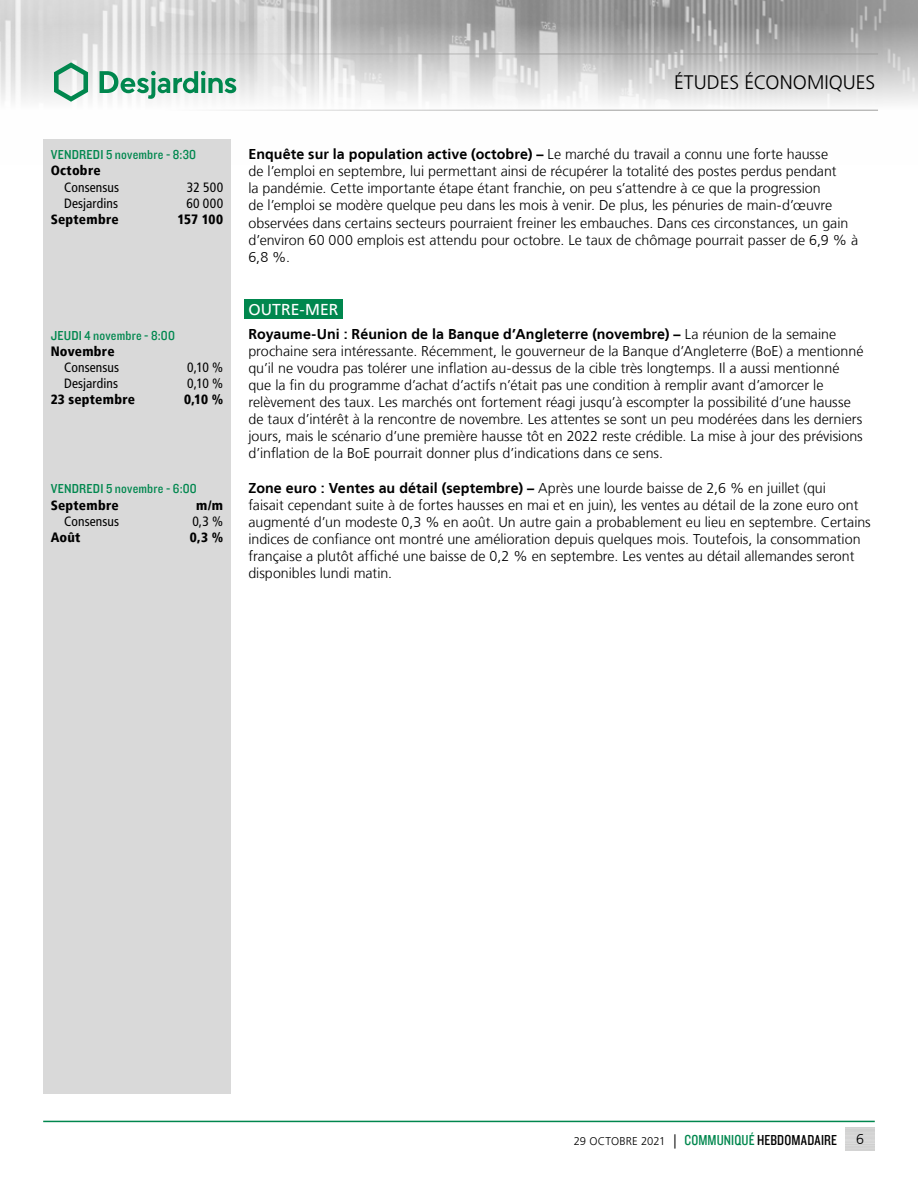
<style>
.page{position:relative;width:918px;height:1188px;background:#fff}
.page>*{position:absolute;margin:0;border:0;box-sizing:border-box;transform-origin:0 0}
.t1{font:300 19.5px "Frutiger LT";color:#000}
.t2{font:15.75px "Frutiger LT";color:#fff}
.t3{font:300 14.25px/17.1px "Frutiger LT";color:#000}
.t4{font:condensed 13.5px "Frutiger LT";letter-spacing:.01em;color:#000}
.t5{font:900 condensed 13.5px "Frutiger LT";letter-spacing:.015em;color:#000}
.t6{font:13.5px "Knockout 30 Junior Welterwt";letter-spacing:.015em;color:#00874e}
.t7{font:300 11.25px "Frutiger LT";letter-spacing:.005em;color:#000}
.s1{font-weight:700}
.s2{font-size:14.25px}
.s3{font-family:"Knockout 29 Junior Ltweight";font-weight:400;font-size:15px;color:#00874e}
.s4{font-family:"Knockout 29 Junior Ltweight";font-weight:400;font-size:15px}
</style>
<div class="page">
<img style="left:0;top:0;width:918px;height:110px">
<hr style="left:0;top:54px;width:878px;height:1px;background:#9d9d9c">
<hr style="left:0;top:110px;width:878px;height:1px;background:#9d9d9c">
<svg style="left:54px;top:62px;width:34px;height:40px"></svg>
<svg style="left:100px;top:71px;width:136px;height:28px"></svg>
<hr style="left:43px;top:1121px;width:832px;height:1px;background:#00874e">
<div style="left:244px;top:299px;width:98px;height:20px;background:#00874e"></div>
<div style="left:43px;top:139px;width:188px;height:955px;background:#d9d9d9"></div>
<p class="t6" style="left:51px;top:146px;width:147px">VENDREDI 5 novembre - 8:30</p>
<p class="t5" style="left:51px;top:163px;width:52px">Octobre</p>
<p class="t4" style="left:64px;top:179px;width:57px">Consensus</p>
<p class="t4" style="left:187px;top:179px;width:38px">32 500</p>
<p class="t4" style="left:64px;top:195px;width:55px">Desjardins</p>
<p class="t4" style="left:186px;top:195px;width:38px">60 000</p>
<p class="t5" style="left:51px;top:211px;width:70px">Septembre</p>
<p class="t5" style="left:177px;top:211px;width:47px">157 100</p>
<p class="t6" style="left:51px;top:326px;width:126px">JEUDI 4 novembre - 8:00</p>
<p class="t5" style="left:51px;top:343px;width:65px">Novembre</p>
<p class="t4" style="left:64px;top:359px;width:57px">Consensus</p>
<p class="t4" style="left:187px;top:359px;width:37px">0,10 %</p>
<p class="t4" style="left:64px;top:376px;width:55px">Desjardins</p>
<p class="t4" style="left:187px;top:376px;width:37px">0,10 %</p>
<p class="t5" style="left:51px;top:392px;width:86px">23 septembre</p>
<p class="t5" style="left:184px;top:392px;width:41px">0,10 %</p>
<p class="t6" style="left:51px;top:480px;width:148px">VENDREDI 5 novembre - 6:00</p>
<p class="t5" style="left:51px;top:497px;width:70px">Septembre</p>
<p class="t5" style="left:196px;top:497px;width:28px">m/m</p>
<p class="t4" style="left:64px;top:513px;width:57px">Consensus</p>
<p class="t4" style="left:192px;top:513px;width:32px">0,3 %</p>
<p class="t5" style="left:51px;top:529px;width:31px">Août</p>
<p class="t5" style="left:190px;top:529px;width:35px">0,3 %</p>
<h1 class="t1" style="left:674px;top:72px;width:203px">ÉTUDES ÉCONOMIQUES</h1>
<p class="t3" style="left:248px;top:146px;width:611px"><span class="s1">Enquête sur la population active (octobre) –</span> Le marché du travail a connu une forte hausse<br>de l’emploi en septembre, lui permettant ainsi de récupérer la totalité des postes perdus pendant<br>la pandémie. Cette importante étape étant franchie, on peu s’attendre à ce que la progression<br>de l’emploi se modère quelque peu dans les mois à venir. De plus, les pénuries de main-d’œuvre observées dans certains secteurs pourraient freiner les embauches. Dans ces circonstances, un gain d’environ 60 000 emplois est attendu pour octobre. Le taux de chômage pourrait passer de 6,9 % à 6,8 %.</p>
<p class="t2" style="left:248px;top:300px;width:91px">OUTRE-MER</p>
<p class="t3" style="left:248px;top:325px;width:617px"><span class="s1">Royaume‑Uni : Réunion de la Banque d’Angleterre (novembre) –</span> La réunion de la semaine prochaine sera intéressante. Récemment, le gouverneur de la Banque d’Angleterre (BoE) a mentionné qu’il ne voudra pas tolérer une inflation au-dessus de la cible très longtemps. Il a aussi mentionné que la fin du programme d’achat d’actifs n’était pas une condition à remplir avant d’amorcer le relèvement des taux. Les marchés ont fortement réagi jusqu’à escompter la possibilité d’une hausse de taux d’intérêt à la rencontre de novembre. Les attentes se sont un peu modérées dans les derniers jours, mais le scénario d’une première hausse tôt en 2022 reste crédible. La mise à jour des prévisions d’inflation de la BoE pourrait donner plus d’indications dans ce sens.</p>
<p class="t3" style="left:248px;top:479px;width:624px"><span class="s1">Zone euro : Ventes au détail (septembre) –</span> Après une lourde baisse de 2,6 % en juillet (qui<br>faisait cependant suite à de fortes hausses en mai et en juin), les ventes au détail de la zone euro ont augmenté d’un modeste 0,3 % en août. Un autre gain a probablement eu lieu en septembre. Certains indices de confiance ont montré une amélioration depuis quelques mois. Toutefois, la consommation française a plutôt affiché une baisse de 0,2 % en septembre. Les ventes au détail allemandes seront disponibles lundi matin.</p>
<p class="t7" style="left:574px;top:1135px;width:265px">29 OCTOBRE 2021 <span class="s2">|</span> <span class="s3">COMMUNIQUÉ</span> <span class="s4">HEBDOMADAIRE</span></p>
<p class="t3" style="left:856px;top:1131px;width:9px">6</p>
</div>
